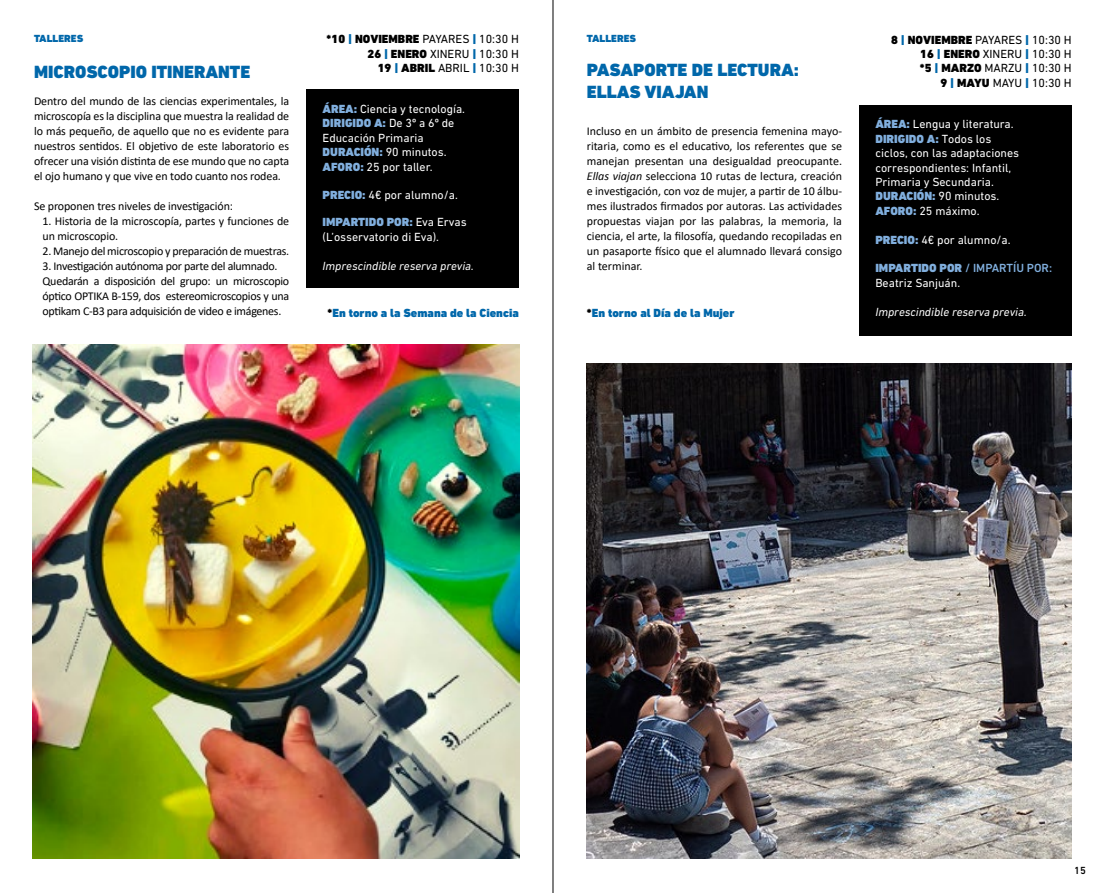
<style>
.page{position:relative;width:1106px;height:893px;background:#fff}
.page>*{position:absolute;margin:0;border:0;box-sizing:border-box;transform-origin:0 0}
.t1{font:900 18px/21.6px "DIN Next W1 G";color:#0067aa}
.t2{font:12px/15px "Calibri";letter-spacing:-.025em;color:#000;text-align:justify}
.t3{font:12px/14.4px "DIN Next W1 G";color:#fff}
.t4{font:12px/14.4px "DIN Next W1 G";color:#000;text-align:right}
.t5{font:italic 12px "DIN Next W1 G";color:#fff}
.t6{font:900 12px "DIN Next W1 G";color:#0067aa}
.t7{font:900 10.5px "DIN Next W1 G";color:#0067aa}
.t8{font:500 10.5px "DIN Next W1 G";color:#000}
.s1{font-weight:900}
.s2{font-weight:900;color:#0067aa}
.s3{font-style:italic}
.s4{font-weight:900;color:#81afde}
.s5{font-weight:500;color:#81afde}
.s6{color:#000}
</style>
<div class="page">
<div style="left:306px;top:89px;width:213px;height:199px;background:#000"></div>
<div style="left:859px;top:105px;width:212px;height:230px;background:#000"></div>
<img style="left:33px;top:345px;width:486px;height:514px">
<img style="left:587px;top:363px;width:484px;height:496px">
<hr style="left:553px;top:0;width:1px;height:893px;background:#000">
<p class="t4" style="left:326px;top:32px;width:194px"><span class="s1">*10</span> <span class="s2">|</span> <span class="s1">NOVIEMBRE</span> PAYARES <span class="s2">|</span> 10:30 H<br><span class="s1">26</span> <span class="s2">|</span> <span class="s1">ENERO</span> XINERU <span class="s2">|</span> 10:30 H<br><span class="s1">19</span> <span class="s2">|</span> <span class="s1">ABRIL</span> ABRIL <span class="s2">|</span> 10:30 H</p>
<p class="t7" style="left:34px;top:32px;width:51px">TALLERES</p>
<p class="t4" style="left:891px;top:32px;width:182px"><span class="s1">8</span> <span class="s2">|</span> <span class="s1">NOVIEMBRE</span> PAYARES <span class="s2">|</span> 10:30 H<br><span class="s1">16</span> <span class="s2">|</span> <span class="s1">ENERO</span> XINERU <span class="s2">|</span> 10:30 H<br><span class="s1">*5</span> <span class="s2">|</span> <span class="s1">MARZO</span> MARZU <span class="s2">|</span> 10:30 H<br><span class="s1">9</span> <span class="s2">|</span> <span class="s1">MAYU</span> MAYU <span class="s2">|</span> 10:30 H</p>
<p class="t7" style="left:587px;top:32px;width:51px">TALLERES</p>
<h1 class="t1" style="left:587px;top:59px;width:214px">PASAPORTE DE LECTURA:<br>ELLAS VIAJAN</h1>
<p class="t2" style="left:587px;top:123px;width:257px">Incluso en un ámbito de presencia femenina mayo&shy;ritaria, como es el educativo, los referentes que se manejan presentan una desigualdad preocupante.<br><span class="s3">Ellas viajan</span> selecciona 10 rutas de lectura, creación e investigación, con voz de mujer, a partir de 10 álbu&shy;mes ilustrados firmados por autoras. Las actividades propuestas viajan por las palabras, la memoria, la ciencia, el arte, la filosofía, quedando recopiladas en un pasaporte físico que el alumnado llevará consigo al terminar.</p>
<h1 class="t1" style="left:34px;top:61px;width:218px">MICROSCOPIO ITINERANTE</h1>
<p class="t2" style="left:34px;top:93px;width:257px">Dentro del mundo de las ciencias experimentales, la microscopía es la disciplina que muestra la realidad de lo más pequeño, de aquello que no es evidente para nuestros sentidos. El objetivo de este laboratorio es ofrecer una visión distinta de ese mundo que no capta el ojo humano y que vive en todo cuanto nos rodea.</p>
<p class="t2" style="left:34px;top:198px;width:200px">Se proponen tres niveles de investigación:</p>
<p class="t2" style="left:43px;top:213px;width:248px">1. Historia de la microscopía, partes y funciones de un microscopio.</p>
<p class="t2" style="left:43px;top:243px;width:248px">2. Manejo del microscopio y preparación de muestras.</p>
<p class="t2" style="left:43px;top:258px;width:248px;text-align:left">3. Investigación autónoma por parte del alumnado.<br>Quedarán a disposición del grupo: un microscopio óptico OPTIKA B-159, dos estereomicroscopios y una optikam C-B3 para adquisición de video e imágenes.</p>
<p class="t3" style="left:322px;top:102px;width:144px"><span class="s4">ÁREA:</span> Ciencia y tecnología.<br><span class="s4">DIRIGIDO A:</span> De 3º a 6º de<br>Educación Primaria<br><span class="s4">DURACIÓN:</span> 90 minutos.<br><span class="s4">AFORO:</span> 25 por taller.</p>
<p class="t3" style="left:322px;top:188px;width:137px"><span class="s4">PRECIO:</span> 4€ por alumno/a.</p>
<p class="t3" style="left:322px;top:215px;width:145px"><span class="s4">IMPARTIDO POR:</span> Eva Ervas (L’osservatorio di Eva).</p>
<p class="t5" style="left:322px;top:259px;width:153px">Imprescindible reserva previa.</p>
<p class="t3" style="left:875px;top:117px;width:145px"><span class="s4">ÁREA:</span> Lengua y literatura.<br><span class="s4">DIRIGIDO A:</span> Todos los ciclos, con las adaptaciones correspondientes: Infantil,<br>Primaria y Secundaria.<br><span class="s4">DURACIÓN:</span> 90 minutos.<br><span class="s4">AFORO:</span> 25 máximo.</p>
<p class="t3" style="left:875px;top:232px;width:137px"><span class="s4">PRECIO:</span> 4€ por alumno/a.</p>
<p class="t3" style="left:875px;top:261px;width:178px"><span class="s4">IMPARTIDO POR</span> <span class="s5">/ IMPARTÍU POR:<br></span>Beatriz Sanjuán.</p>
<p class="t5" style="left:875px;top:305px;width:153px">Imprescindible reserva previa.</p>
<p class="t6" style="left:327px;top:306px;width:193px"><span class="s6">*</span>En torno a la Semana de la Ciencia</p>
<p class="t6" style="left:586px;top:306px;width:149px"><span class="s6">*</span>En torno al Día de la Mujer</p>
<p class="t8" style="left:1074px;top:864px;width:13px">15</p>
</div>
